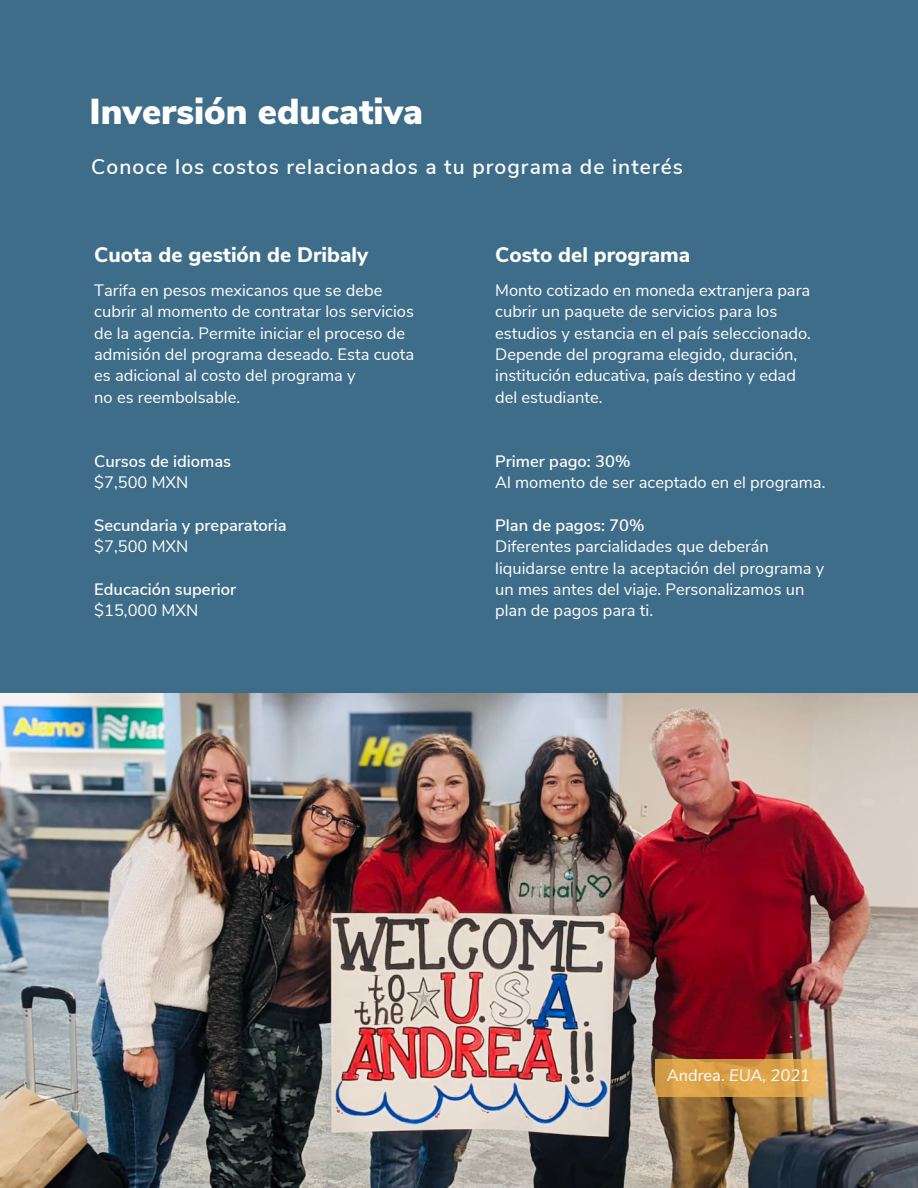
<style>
.page{position:relative;width:918px;height:1188px;background:#fff}
.page>*{position:absolute;margin:0;border:0;box-sizing:border-box;transform-origin:0 0}
.t1{font:900 36px "Nunito Sans";color:#fff}
.t2{font:600 21px "Nunito Sans";letter-spacing:.05em;color:#fff}
.t3{font:800 21px "Nunito Sans";color:#fff}
.t4{font:16.5px/21.3px "Nunito Sans";color:#fff}
.t5{font:600 16.5px "Nunito Sans";color:#fff}
.t6{font:italic 16.5px "Nunito Sans";color:#fff}
.s1{font-style:normal}
</style>
<div class="page">
<div style="left:0;top:0;width:918px;height:727px;background:#3e6d8a"></div>
<img style="left:0;top:693px;width:918px;height:495px">
<svg style="left:656px;top:1059px;width:170px;height:37px;background:#dca34c"></svg>
<p class="t1" style="left:90px;top:88px;width:335px">Inversión educativa</p>
<p class="t2" style="left:91px;top:152px;width:593px">Conoce los costos relacionados a tu programa de interés</p>
<p class="t3" style="left:94px;top:241px;width:276px">Cuota de gestión de Dribaly</p>
<p class="t4" style="left:94px;top:280px;width:322px">Tarifa en pesos mexicanos que se debe cubrir al momento de contratar los servicios de la agencia. Permite iniciar el proceso de admisión del programa deseado. Esta cuota es adicional al costo del programa y</p>
<p class="t4" style="left:94px;top:387px;width:147px">no es reembolsable.</p>
<p class="t5" style="left:94px;top:450px;width:138px">Cursos de idiomas</p>
<p class="t4" style="left:94px;top:472px;width:96px">$7,500 MXN</p>
<p class="t5" style="left:94px;top:514px;width:194px">Secundaria y preparatoria</p>
<p class="t4" style="left:94px;top:536px;width:96px">$7,500 MXN</p>
<p class="t5" style="left:94px;top:578px;width:143px">Educación superior</p>
<p class="t4" style="left:94px;top:600px;width:106px">$15,000 MXN</p>
<p class="t3" style="left:495px;top:241px;width:197px">Costo del programa</p>
<p class="t4" style="left:495px;top:280px;width:317px">Monto cotizado en moneda extranjera para cubrir un paquete de servicios para los estudios y estancia en el país seleccionado.<br>Depende del programa elegido, duración, institución educativa, país destino y edad</p>
<p class="t4" style="left:495px;top:387px;width:109px">del estudiante.</p>
<p class="t5" style="left:495px;top:450px;width:137px">Primer pago: 30%</p>
<p class="t4" style="left:495px;top:472px;width:332px">Al momento de ser aceptado en el programa.</p>
<p class="t5" style="left:495px;top:514px;width:151px">Plan de pagos: 70%</p>
<p class="t4" style="left:495px;top:536px;width:331px">Diferentes parcialidades que deberán liquidarse entre la aceptación del programa y un mes antes del viaje. Personalizamos un plan de pagos para ti.</p>
<p class="t6" style="left:667px;top:1065px;width:145px"><span class="s1">Andrea.</span> EUA, 2021</p>
</div>
